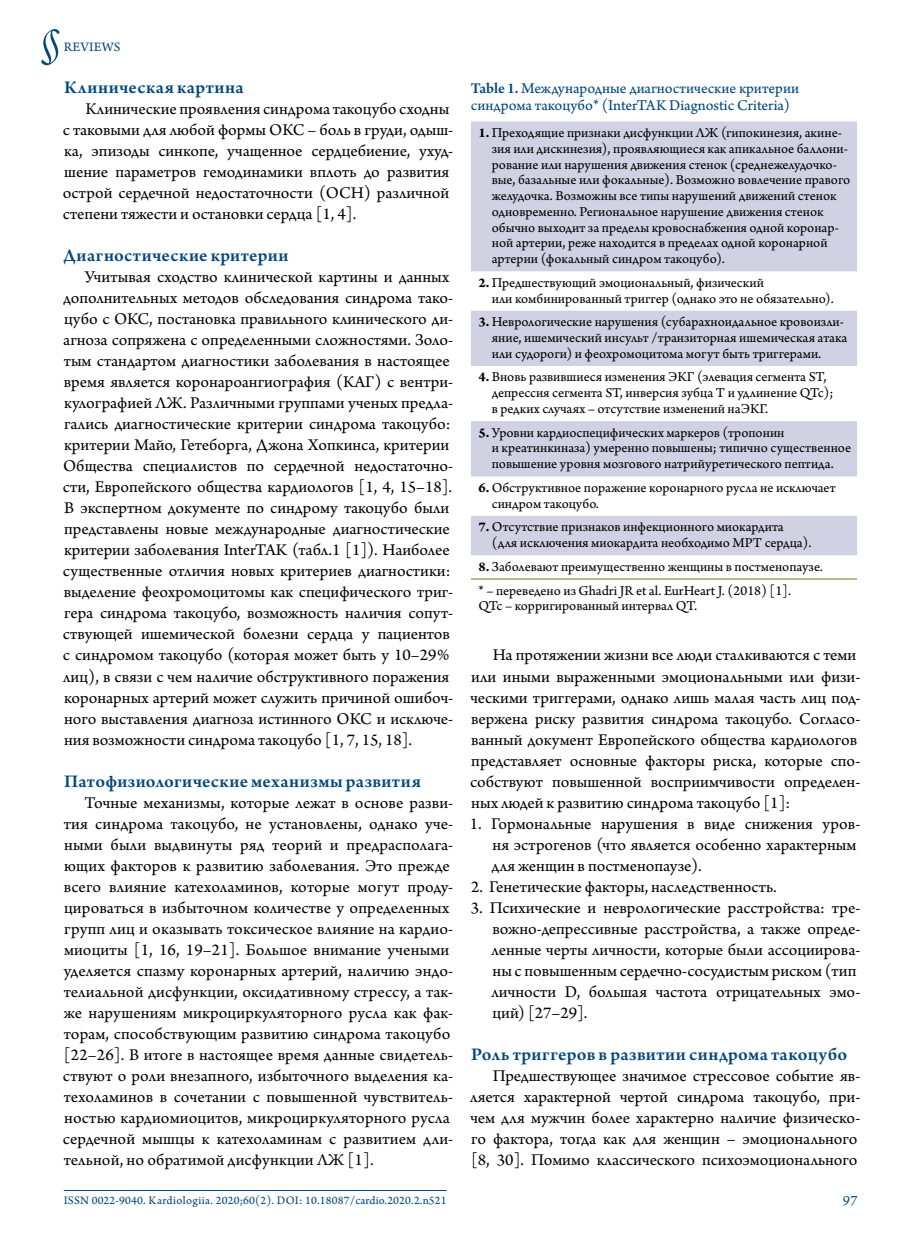
<style>
.page{position:relative;width:915px;height:1234px;background:#fff}
.page>*{position:absolute;margin:0;border:0;box-sizing:border-box;transform-origin:0 0}
.t1{font:54px "Arno Pro Light Italic Display";color:#00477e}
.SubHead1{font:600 18.75px "Arno Pro";letter-spacing:.025em;color:#00477e}
.Text{font:17.25px/21px "Arno Pro";color:#000}
.NumberList{font:17.25px/21px "Arno Pro";color:#000}
.t2{font:15.75px/17.2px "Arno Pro Sm Text";letter-spacing:-.005em;color:#00477e}
.t3{font:15px "Arno Pro Italic Sm Text";color:#00477e}
.TableTextLeft{font:14.25px/15.8px "Arno Pro Sm Text";color:#000}
.t4{font:13.5px "Arno Pro Sm Text";letter-spacing:.015em;color:#00477e}
.t5{font:12px "Arno Pro Sm Text";letter-spacing:.015em;color:#00477e}
.s1{font-family:"Arno Pro";font-weight:600}
.s2{font-family:"Arno Pro Bold Sm Text"}
</style>
<div class="page">
<hr style="left:64px;top:1189px;width:382px;height:1px;background:#00477e">
<svg style="left:471px;top:121px;width:385px;height:434px;fill:#d0d2e3"></svg>
<hr style="left:471px;top:578px;width:385px;height:1px;background:#82711c">
<h1 class="t1" style="left:40px;top:12px;width:22px">§</h1>
<p class="t4" style="left:64px;top:39px;width:58px">REVIEWS</p>
<p class="SubHead1" style="left:64px;top:77px;width:181px">Клиническая картина</p>
<p class="Text" style="left:63px;top:99px;width:392px;text-indent:23px">Клинические проявления синдрома такоцубо сходны с таковыми для любой формы ОКС – боль в груди, одыш‑ ка, эпизоды синкопе, учащенное сердцебиение, ухуд‑ шение параметров гемодинамики вплоть до развития острой сердечной недостаточности (ОСН) различной степени тяжести и остановки сердца [1, 4].</p>
<p class="SubHead1" style="left:63px;top:245px;width:227px">Диагностические критерии</p>
<p class="Text" style="left:63px;top:267px;width:392px;text-indent:22px">Учитывая сходство клинической картины и данных дополнительных методов обследования синдрома тако‑ цубо с ОКС, постановка правильного клинического ди‑ агноза сопряжена с определенными сложностями. Золо‑ тым стандартом диагностики заболевания в настоящее время является коронароангиография (КАГ) с вентри‑ кулографией ЛЖ. Различными группами ученых предла‑ гались диагностические критерии синдрома такоцубо: критерии Майо, Гетеборга, Джона Хопкинса, критерии Общества специалистов по сердечной недостаточно‑ сти, Европейского общества кардиологов [1, 4, 15–18].<br>В экспертном документе по синдрому такоцубо были представлены новые международные диагностические критерии заболевания InterTAK (табл.1 [1]). Наиболее существенные отличия новых критериев диагностики: выделение феохромоцитомы как специфического триг‑ гера синдрома такоцубо, возможность наличия сопут‑ ствующей ишемической болезни сердца у пациентов с синдромом такоцубо (которая может быть у 10–29% лиц), в связи с чем наличие обструктивного поражения коронарных артерий может служить причиной ошибоч‑ ного выставления диагноза истинного ОКС и исключе‑ ния возможности синдрома такоцубо [1, 7, 15, 18].</p>
<p class="SubHead1" style="left:64px;top:770px;width:358px">Патофизиологические механизмы развития</p>
<p class="Text" style="left:63px;top:792px;width:392px;text-indent:22px">Точные механизмы, которые лежат в основе разви‑ тия синдрома такоцубо, не установлены, однако уче‑ ными были выдвинуты ряд теорий и предрасполага‑ ющих факторов к развитию заболевания. Это прежде всего влияние катехоламинов, которые могут проду‑ цироваться в избыточном количестве у определенных групп лиц и оказывать токсическое влияние на кардио&shy;миоциты [1, 16, 19–21]. Большое внимание учеными уделяется спазму коронарных артерий, наличию эндо‑ телиальной дисфункции, оксидативному стрессу, а так‑ же нарушениям микроциркуляторного русла как фак‑ торам, способствующим развитию синдрома такоцубо [22–26]. В итоге в настоящее время данные свидетель‑ ствуют о роли внезапного, избыточного выделения ка‑ техоламинов в сочетании с повышенной чувствитель‑ ностью кардиомиоцитов, микроциркуляторного русла сердечной мышцы к катехоламинам с развитием дли‑ тельной, но обратимой дисфункции ЛЖ [1].</p>
<p class="t2" style="left:471px;top:80px;width:329px"><span class="s1">Table 1.</span> Международные диагностические критерии синдрома такоцубо* (InterTAK Diagnostic Criteria)</p>
<p class="TableTextLeft" style="left:491px;top:125px;width:360px;text-indent:-13px"><span class="s2">1.</span> Преходящие признаки дисфункции ЛЖ (гипокинезия, акине&shy;зия или дискинезия), проявляющиеся как апикальное баллони&shy;рование или нарушения движения стенок (среднежелудочко&shy;вые, базальные или фокальные). Возможно вовлечение правого желудочка. Возможны все типы нарушений движений стенок одновременно. Региональное нарушение движения стенок обычно выходит за пределы кровоснабжения одной коронар&shy;ной артерии, реже находится в пределах одной коронарной артерии (фокальный синдром такоцубо).</p>
<p class="TableTextLeft" style="left:491px;top:275px;width:343px;text-indent:-13px"><span class="s2">2.</span> Предшествующий эмоциональный, физический<br>или комбинированный триггер (однако это не обязательно).</p>
<p class="TableTextLeft" style="left:491px;top:315px;width:357px;text-indent:-13px"><span class="s2">3.</span> Неврологические нарушения (субарахноидальное кровоизли&shy;яние, ишемический инсульт /транзиторная ишемическая атака или судороги) и феохромоцитома могут быть триггерами.</p>
<p class="TableTextLeft" style="left:491px;top:370px;width:343px;text-indent:-13px"><span class="s2">4.</span> Вновь развившиеся изменения ЭКГ (элевация сегмента ST, депрессия сегмента ST, инверсия зубца T и удлинение QTc); в редких случаях – отсутствие изменений наЭКГ.</p>
<p class="TableTextLeft" style="left:491px;top:425px;width:361px;text-indent:-13px"><span class="s2">5.</span> Уровни кардиоспецифических маркеров (тропонин<br>и креатинкиназа) умеренно повышены; типично существенное повышение уровня мозгового натрийуретического пептида.</p>
<p class="TableTextLeft" style="left:491px;top:480px;width:345px;text-indent:-13px"><span class="s2">6.</span> Обструктивное поражение коронарного русла не исключает синдром такоцубо.</p>
<p class="TableTextLeft" style="left:492px;top:520px;width:321px;text-indent:-14px"><span class="s2">7.</span> Отсутствие признаков инфекционного миокардита (для исключения миокардита необходимо МРТ сердца).</p>
<p class="TableTextLeft" style="left:478px;top:559px;width:346px"><span class="s2">8.</span> Заболевают преимущественно женщины в постменопаузе.</p>
<p class="TableTextLeft" style="left:478px;top:583px;width:314px">* – переведено из Ghadri JR et al. EurHeart J. (2018) [1].<br>QTc – корригированный интервал QT.</p>
<p class="Text" style="left:470px;top:645px;width:392px;text-indent:23px">На протяжении жизни все люди сталкиваются с теми или иными выраженными эмоциональными или физи‑ ческими триггерами, однако лишь малая часть лиц под‑ вержена риску развития синдрома такоцубо. Согласо‑ ванный документ Европейского общества кардиологов представляет основные факторы риска, которые спо‑ собствуют повышенной восприимчивости определен‑ ных людей к развитию синдрома такоцубо [1]:</p>
<p class="NumberList" style="left:491px;top:813px;width:370px;text-indent:-22px">1. Гормональные нарушения в виде снижения уров‑ ня эстрогенов (что является особенно характерным для женщин в постменопаузе).</p>
<p class="NumberList" style="left:471px;top:876px;width:307px">2. Генетические факторы, наследственность.</p>
<p class="NumberList" style="left:491px;top:897px;width:370px;text-indent:-21px">3. Психические и неврологические расстройства: тре‑ вожно-депрессивные расстройства, а также опреде‑ ленные черты личности, которые были ассоциирова‑ ны с повышенным сердечно-сосудистым риском (тип личности D, большая частота отрицательных эмо‑ ций) [27–29].</p>
<p class="SubHead1" style="left:471px;top:1043px;width:377px">Роль триггеров в развитии синдрома такоцубо</p>
<p class="Text" style="left:470px;top:1065px;width:391px;text-indent:22px">Предшествующее значимое стрессовое событие яв‑ ляется характерной чертой синдрома такоцубо, при‑ чем для мужчин более характерно наличие физическо‑ го фактора, тогда как для женщин – эмоционального [8, 30]. Помимо классического психоэмоционального</p>
<p class="t5" style="left:64px;top:1192px;width:384px">ISSN 0022-9040. Kardiologiia. 2020;60(2). DOI: 10.18087/cardio.2020.2.n521</p>
<p class="t3" style="left:842px;top:1190px;width:16px">97</p>
</div>
